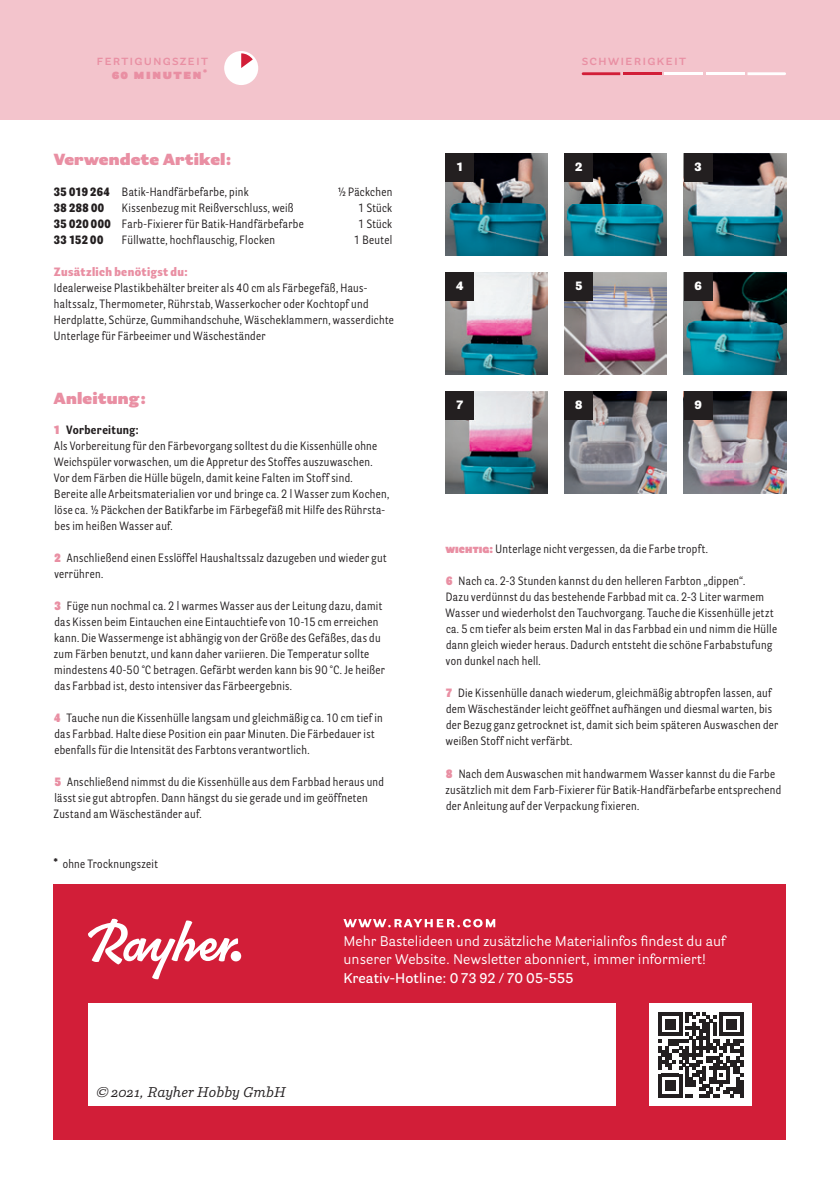
<style>
.page{position:relative;width:840px;height:1191px;background:#fff}
.page>*{position:absolute;margin:0;border:0;box-sizing:border-box;transform-origin:0 0}
.t1{font:900 16px "Parry Grotesque Pro";letter-spacing:.01em;color:#e98fa3}
.t2{font:14px/18px "Parry Grotesque Pro";letter-spacing:.005em;color:#fff}
.t3{font:600 14px "Parry Grotesque Pro";letter-spacing:.005em;color:#fff}
.t4{font:600 14px "Parry Grotesque Pro";letter-spacing:.08em;color:#e98fa3}
.t5{font:italic 14px "Parry Pro";letter-spacing:.01em;color:#231f20}
.t6{font:900 14px "Parry Grotesque Pro";letter-spacing:.08em;color:#e98fa3}
.t7{font:12px/16px "Parry Grot Con Pro";letter-spacing:.03em;color:#231f20}
.t8{font:900 12px "Parry Grot Con Pro";letter-spacing:.03em;color:#e98fa3}
.t9{font:900 12px "Parry Grot Con Pro";letter-spacing:.03em;color:#231f20}
.t10{font:900 12px "Parry Grotesque Pro";color:#fff}
.s1{font-weight:900}
.s2{font-weight:900;color:#e98fa3}
.s3{font-weight:700}
</style>
<div class="page">
<div style="left:54px;top:884px;width:731px;height:256px;background:#d21e38"></div>
<div style="left:0;top:0;width:839px;height:119px;background:#f3c4cc"></div>
<div style="left:88px;top:1003px;width:527px;height:103px;background:#fff"></div>
<div style="left:224px;top:51px;width:34px;height:34px;background:#fff;border-radius:50%"></div>
<svg style="left:241px;top:53px;width:12px;height:15px"></svg>
<svg style="left:581px;top:72px;width:39px;height:3px"></svg>
<hr style="left:622px;top:72px;width:39px;height:3px;background:#d21e38">
<hr style="left:664px;top:72px;width:38px;height:3px;background:#fff">
<hr style="left:705px;top:72px;width:39px;height:3px;background:#fff">
<svg style="left:747px;top:72px;width:38px;height:3px"></svg>
<svg style="left:343px;top:919px;width:152px;height:8px"></svg>
<svg style="left:88px;top:918px;width:150px;height:61px"></svg>
<div style="left:230px;top:951px;width:11px;height:10px;background:#fff;border-radius:50%"></div>
<div style="left:649px;top:1003px;width:102px;height:103px;background:#fff"></div>
<svg style="left:658px;top:1012px;width:85px;height:85px"></svg>
<img style="left:445px;top:153px;width:102px;height:102px">
<img style="left:445px;top:272px;width:102px;height:102px">
<img style="left:445px;top:391px;width:102px;height:102px">
<img style="left:564px;top:153px;width:102px;height:102px">
<img style="left:564px;top:272px;width:102px;height:102px">
<img style="left:564px;top:391px;width:102px;height:102px">
<img style="left:683px;top:153px;width:102px;height:102px">
<img style="left:683px;top:272px;width:102px;height:102px">
<img style="left:683px;top:391px;width:102px;height:102px">
<div style="left:445px;top:153px;width:28px;height:28px;background:#231f20"></div>
<div style="left:445px;top:272px;width:28px;height:28px;background:#231f20"></div>
<div style="left:564px;top:272px;width:28px;height:28px;background:#231f20"></div>
<div style="left:683px;top:272px;width:28px;height:28px;background:#231f20"></div>
<div style="left:445px;top:391px;width:28px;height:29px;background:#231f20"></div>
<div style="left:564px;top:391px;width:28px;height:29px;background:#231f20"></div>
<div style="left:683px;top:391px;width:28px;height:29px;background:#231f20"></div>
<div style="left:564px;top:153px;width:28px;height:28px;background:#231f20"></div>
<div style="left:683px;top:153px;width:28px;height:28px;background:#231f20"></div>
<p class="t4" style="left:96px;top:50px;width:111px">fertigungszeit</p>
<p class="t4" style="left:581px;top:50px;width:104px">schwierigkeit</p>
<p class="t6" style="left:112px;top:63px;width:97px">60 minuten<sup>*</sup></p>
<h1 class="t1" style="left:54px;top:148px;width:179px">Verwendete Artikel:</h1>
<p class="t7" style="left:54px;top:184px;width:196px"><span class="s1">35 019 264</span> Batik-Handfärbefarbe, pink</p>
<p class="t7" style="left:337px;top:184px;width:56px">½ Päckchen</p>
<p class="t9" style="left:54px;top:199px;width:52px">38 288 00</p>
<p class="t7" style="left:122px;top:200px;width:173px">Kissenbezug mit Reißverschluss, weiß</p>
<p class="t7" style="left:358px;top:200px;width:36px">1 Stück</p>
<p class="t7" style="left:54px;top:216px;width:251px"><span class="s1">35 020 000</span> Farb-Fixierer für Batik-Handfärbefarbe</p>
<p class="t7" style="left:358px;top:216px;width:36px">1 Stück</p>
<p class="t9" style="left:54px;top:231px;width:51px">33 152 00</p>
<p class="t7" style="left:122px;top:232px;width:155px">Füllwatte, hochflauschig, Flocken</p>
<p class="t7" style="left:354px;top:232px;width:40px">1 Beutel</p>
<p class="t8" style="left:54px;top:263px;width:135px">Zusätzlich benötigst du:</p>
<p class="t7" style="left:54px;top:280px;width:341px">Idealerweise Plastikbehälter breiter als 40 cm als Färbegefäß, Haus&shy;haltssalz, Thermometer, Rührstab, Wasserkocher oder Kochtopf und Herdplatte, Schürze, Gummihandschuhe, Wäscheklammern, wasserdichte Unterlage für Färbeeimer und Wäscheständer</p>
<h1 class="t1" style="left:54px;top:386px;width:94px">Anleitung:</h1>
<p class="t7" style="left:54px;top:422px;width:337px"><span class="s2">1</span> <span class="s3">Vorbereitung:<br></span>Als Vorbereitung für den Färbevorgang solltest du die Kissenhülle ohne Weichspüler vorwaschen, um die Appretur des Stoffes auszuwaschen.<br>Vor dem Färben die Hülle bügeln, damit keine Falten im Stoff sind.<br>Bereite alle Arbeitsmaterialien vor und bringe ca. 2 l Wasser zum Kochen, löse ca. ½ Päckchen der Batikfarbe im Färbegefäß mit Hilfe des Rührsta&shy;bes im heißen Wasser auf.</p>
<p class="t7" style="left:54px;top:550px;width:334px"><span class="s2">2</span> Anschließend einen Esslöffel Haushaltssalz dazugeben und wieder gut verrühren.</p>
<p class="t7" style="left:54px;top:598px;width:332px"><span class="s2">3</span> Füge nun nochmal ca. 2 l warmes Wasser aus der Leitung dazu, damit das Kissen beim Eintauchen eine Eintauchtiefe von 10-15 cm erreichen kann. Die Wassermenge ist abhängig von der Größe des Gefäßes, das du zum Färben benutzt, und kann daher variieren. Die Temperatur sollte mindestens 40-50 °C betragen. Gefärbt werden kann bis 90 °C. Je heißer das Farbbad ist, desto intensiver das Färbeergebnis.</p>
<p class="t7" style="left:54px;top:710px;width:330px"><span class="s2">4</span> Tauche nun die Kissenhülle langsam und gleichmäßig ca. 10 cm tief in das Farbbad. Halte diese Position ein paar Minuten. Die Färbedauer ist ebenfalls für die Intensität des Farbtons verantwortlich.</p>
<p class="t7" style="left:53px;top:774px;width:332px"><span class="s2">5</span> Anschließend nimmst du die Kissenhülle aus dem Farbbad heraus und lässt sie gut abtropfen. Dann hängst du sie gerade und im geöffneten<br>Zustand am Wäscheständer auf.</p>
<p class="t7" style="left:54px;top:855px;width:106px"><sup>*</sup> ohne Trocknungszeit</p>
<p class="t10" style="left:456px;top:158px;width:7px">1</p>
<p class="t10" style="left:575px;top:158px;width:9px">2</p>
<p class="t10" style="left:694px;top:158px;width:9px">3</p>
<p class="t10" style="left:456px;top:277px;width:9px">4</p>
<p class="t10" style="left:575px;top:277px;width:9px">5</p>
<p class="t10" style="left:694px;top:277px;width:9px">6</p>
<p class="t10" style="left:456px;top:396px;width:8px">7</p>
<p class="t10" style="left:575px;top:396px;width:9px">8</p>
<p class="t10" style="left:694px;top:396px;width:9px">9</p>
<p class="t7" style="left:445px;top:541px;width:264px"><span class="s2">wichtig:</span> Unterlage nicht vergessen, da die Farbe tropft.</p>
<p class="t7" style="left:445px;top:573px;width:333px"><span class="s2">6</span> Nach ca. 2-3 Stunden kannst du den helleren Farbton „dippen“.<br>Dazu verdünnst du das bestehende Farbbad mit ca. 2-3 Liter warmem Wasser und wiederholst den Tauchvorgang. Tauche die Kissenhülle jetzt ca. 5 cm tiefer als beim ersten Mal in das Farbbad ein und nimm die Hülle dann gleich wieder heraus. Dadurch entsteht die schöne Farbabstufung von dunkel nach hell.</p>
<p class="t7" style="left:445px;top:685px;width:334px"><span class="s2">7</span> Die Kissenhülle danach wiederum, gleichmäßig abtropfen lassen, auf dem Wäscheständer leicht geöffnet aufhängen und diesmal warten, bis der Bezug ganz getrocknet ist, damit sich beim späteren Auswaschen der weißen Stoff nicht verfärbt.</p>
<p class="t7" style="left:445px;top:765px;width:337px"><span class="s2">8</span> Nach dem Auswaschen mit handwarmem Wasser kannst du die Farbe zusätzlich mit dem Farb-Fixierer für Batik-Handfärbefarbe entsprechend der Anleitung auf der Verpackung fixieren.</p>
<p class="t5" style="left:96px;top:1082px;width:191px">© 2021, Rayher Hobby GmbH</p>
<p class="t2" style="left:343px;top:932px;width:383px">Mehr Bastelideen und zusätzliche Materialinfos findest du auf unserer Website. Newsletter abonniert, immer informiert!</p>
<p class="t3" style="left:343px;top:967px;width:231px">Kreativ-Hotline: 0 73 92 / 70 05-555</p>
</div>
